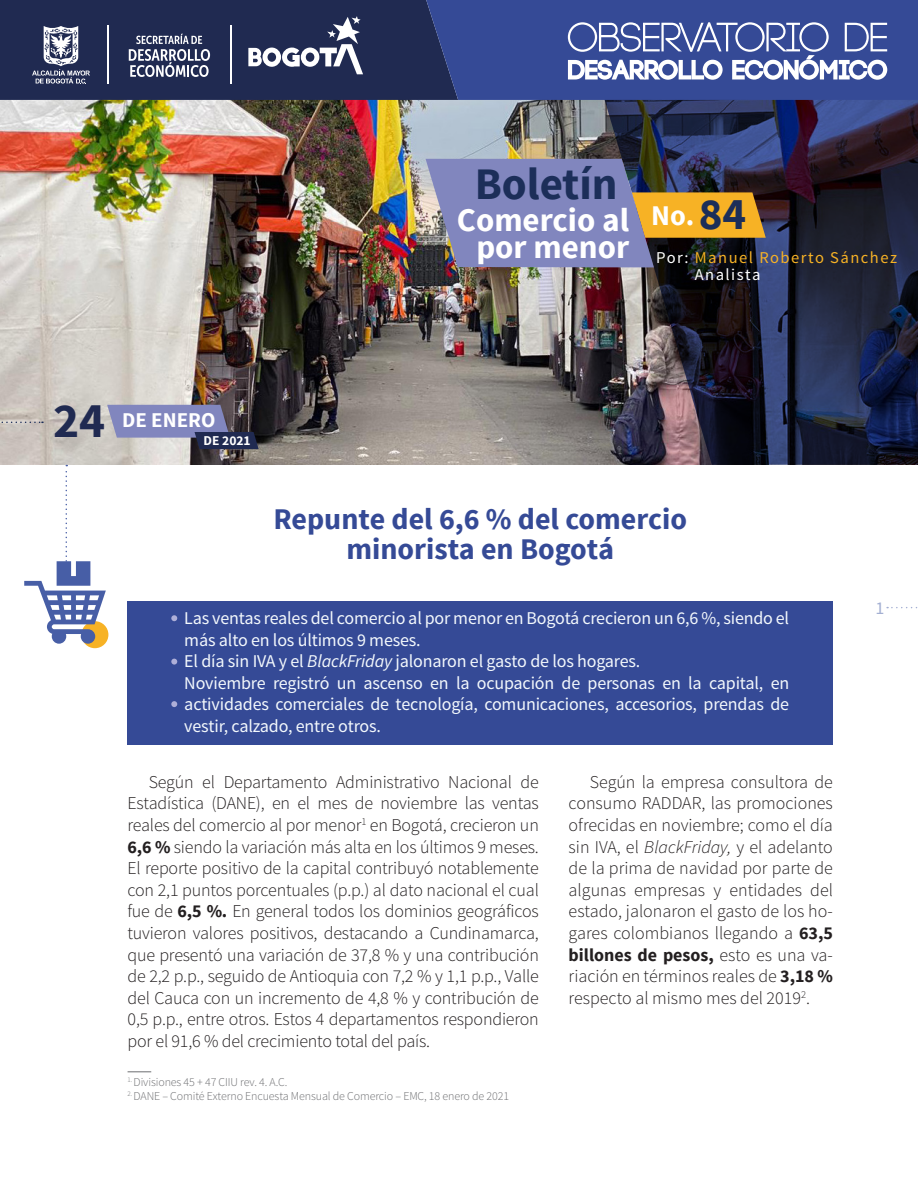
<style>
.page{position:relative;width:918px;height:1188px;background:#fff}
.page>*{position:absolute;margin:0;border:0;box-sizing:border-box;transform-origin:0 0}
.t1{font:700 49.5px "Source Sans Pro";color:#202a51}
.t2{font:700 45px "Source Sans Pro";color:#1c2e59}
.t3{font:700 33px "Source Sans Pro";color:#fff}
.t4{font:700 30px "Source Sans Pro";color:#354a96}
.t5{font:700 28.5px "Source Sans Pro";color:#fff}
.t6{font:700 21px "Source Sans Pro";color:#fff}
.t7{font:300 18px/21.6px "Source Sans Pro";letter-spacing:-.01em;color:#231f20;text-align:justify}
.t8{font:18px/21.6px "Source Sans Pro";letter-spacing:-.01em;color:#f3f8fc}
.t9{font:18px "Source Sans Pro";color:#a3afd2}
.t10{font:16.5px "Source Sans Pro";letter-spacing:.09em;color:#f7b225}
.t11{font:16.5px "Source Sans Pro";letter-spacing:.09em;color:#fff}
.t12{font:700 13.5px "Source Sans Pro";color:#fff}
.t13{font:300 12px "Source Sans Pro";letter-spacing:-.01em;color:#6c6d70}
.s1{color:#fff}
.s2{font-style:italic}
.s3{font-weight:700}
</style>
<div class="page">
<div style="left:81px;top:621px;width:27px;height:27px;background:#f7b225;border-radius:50%"></div>
<img style="left:0;top:100px;width:604px;height:365px">
<img style="left:604px;top:100px;width:314px;height:365px">
<svg style="left:887px;top:607px;width:31px;height:1px"></svg>
<div style="left:0;top:0;width:426px;height:100px;background:#202a51"></div>
<div style="left:426px;top:0;width:492px;height:100px;background:#354a96"></div>
<svg style="left:32px;top:26px;width:58px;height:58px"></svg>
<svg style="left:248px;top:16px;width:115px;height:58px"></svg>
<hr style="left:230px;top:26px;width:1px;height:58px;background:#fff">
<hr style="left:107px;top:26px;width:1px;height:58px;background:#fff">
<svg style="left:129px;top:34px;width:81px;height:43px"></svg>
<svg style="left:568px;top:22px;width:319px;height:58px"></svg>
<svg style="left:24px;top:465px;width:82px;height:179px"></svg>
<div style="left:128px;top:601px;width:705px;height:144px;background:#354a96"></div>
<svg style="left:0;top:422px;width:43px;height:1px"></svg>
<svg style="left:107px;top:405px;width:152px;height:44px;background:#76789b"></svg>
<svg style="left:426px;top:159px;width:340px;height:108px;background:#7d7685"></svg>
<svg style="left:171px;top:615px;width:6px;height:6px"></svg>
<svg style="left:171px;top:659px;width:6px;height:6px"></svg>
<svg style="left:171px;top:701px;width:6px;height:6px"></svg>
<svg style="left:128px;top:1072px;width:23px;height:1px"></svg>
<p class="t2" style="left:475px;top:155px;width:144px">Boletín</p>
<p class="t3" style="left:457px;top:199px;width:174px">Comercio al</p>
<p class="t3" style="left:476px;top:226px;width:154px">por menor</p>
<p class="t5" style="left:651px;top:197px;width:45px">No.</p>
<p class="t2" style="left:699px;top:185px;width:49px">84</p>
<p class="t10" style="left:656px;top:248px;width:242px"><span class="s1">Por:</span> Manuel Roberto Sánchez</p>
<p class="t11" style="left:695px;top:264px;width:67px">Analista</p>
<p class="t1" style="left:53px;top:389px;width:54px">24</p>
<p class="t6" style="left:122px;top:407px;width:95px">DE ENERO</p>
<p class="t12" style="left:203px;top:432px;width:49px">DE 2021</p>
<p class="t4" style="left:273px;top:500px;width:415px">Repunte del 6,6 % del comercio</p>
<p class="t4" style="left:346px;top:530px;width:269px">minorista en Bogotá</p>
<p class="t8" style="left:184px;top:608px;width:606px">Las ventas reales del comercio al por menor en Bogotá crecieron un 6,6 %, siendo el más alto en los últimos 9 meses.</p>
<p class="t8" style="left:184px;top:651px;width:458px">El día sin IVA y el <span class="s2">BlackFriday</span> jalonaron el gasto de los hogares.</p>
<p class="t8" style="left:184px;top:672px;width:606px;text-align:justify">Noviembre registró un ascenso en la ocupación de personas en la capital, en actividades comerciales de tecnología, comunicaciones, accesorios, prendas de vestir, calzado, entre otros.</p>
<p class="t7" style="left:569px;top:771px;width:266px;text-indent:21px">Según la empresa consultora de consumo RADDAR, las promociones ofrecidas en noviembre; como el día sin IVA, el <span class="s2">BlackFriday,</span> y el adelanto de la prima de navidad por parte de algunas empresas y entidades del estado, jalonaron el gasto de los ho&shy;gares colombianos llegando a <span class="s3">63,5 billones de pesos,</span> esto es una va&shy;riación en términos reales de <span class="s3">3,18 % </span>respecto al mismo mes del 2019<sup>2</sup>.</p>
<p class="t7" style="left:128px;top:771px;width:413px;text-indent:21px">Según el Departamento Administrativo Nacional de Estadística (DANE), en el mes de noviembre las ventas reales del comercio al por menor<sup>1</sup> en Bogotá, crecieron un <span class="s3">6,6 %</span> siendo la variación más alta en los últimos 9 meses.<br>El reporte positivo de la capital contribuyó notablemente con 2,1 puntos porcentuales (p.p.) al dato nacional el cual fue de <span class="s3">6,5 %.</span> En general todos los dominios geográficos tuvieron valores positivos, destacando a Cundinamarca, que presentó una variación de 37,8 % y una contribución de 2,2 p.p., seguido de Antioquia con 7,2 % y 1,1 p.p., Valle del Cauca con un incremento de 4,8 % y contribución de 0,5 p.p., entre otros. Estos 4 departamentos respondieron por el 91,6 % del crecimiento total del país.</p>
<p class="t13" style="left:128px;top:1075px;width:161px"><sup>1.</sup> Divisiones 45 + 47 CIIU rev. 4. A.C.</p>
<p class="t13" style="left:128px;top:1089px;width:383px"><sup>2.</sup> DANE – Comité Externo Encuesta Mensual de Comercio – EMC, 18 enero de 2021</p>
<p class="t9" style="left:876px;top:597px;width:10px">1</p>
</div>
